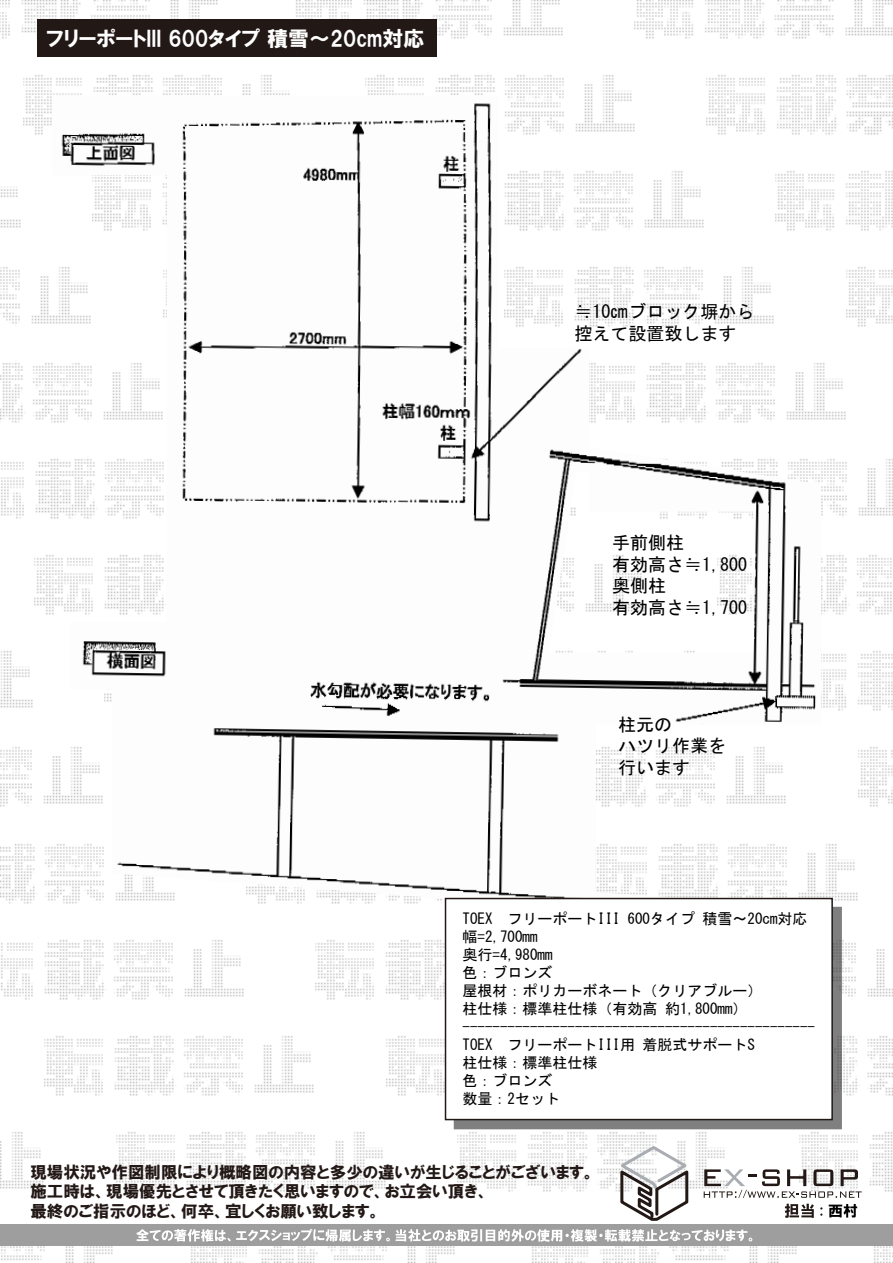
<style>
.page{position:relative;width:893px;height:1263px;background:#fff}
.page>*{position:absolute;margin:0;border:0;box-sizing:border-box;transform-origin:0 0}
.t1{font:21px "HGP Soei Kakugothic UB";color:#fff}
.t2{font:18px/21.6px "MS Gothic";color:#000}
.t3{font:16.5px/19.8px "HGP Soei Kakugothic UB";color:#221815}
.t4{font:15px/18px "MS Gothic";color:#000}
</style>
<div class="page">
<img style="left:0;top:0;width:222px;height:39px">
<img style="left:293px;top:0;width:270px;height:39px">
<img style="left:635px;top:0;width:258px;height:39px">
<img style="left:24px;top:75px;width:266px;height:60px">
<img style="left:365px;top:75px;width:267px;height:20px">
<img style="left:707px;top:75px;width:186px;height:60px">
<img style="left:0;top:186px;width:21px;height:42px">
<img style="left:821px;top:171px;width:72px;height:60px">
<img style="left:0;top:267px;width:52px;height:57px">
<img style="left:846px;top:267px;width:47px;height:60px">
<img style="left:0;top:363px;width:52px;height:60px">
<img style="left:821px;top:363px;width:25px;height:57px">
<img style="left:1px;top:459px;width:51px;height:60px">
<img style="left:821px;top:459px;width:72px;height:57px">
<img style="left:34px;top:555px;width:17px;height:60px">
<img style="left:821px;top:555px;width:71px;height:60px">
<img style="left:0;top:651px;width:33px;height:57px">
<img style="left:821px;top:651px;width:72px;height:60px">
<img style="left:0;top:747px;width:52px;height:60px">
<img style="left:858px;top:747px;width:35px;height:60px">
<img style="left:0;top:844px;width:52px;height:60px">
<img style="left:821px;top:844px;width:37px;height:57px">
<img style="left:1px;top:940px;width:243px;height:60px">
<img style="left:316px;top:937px;width:129px;height:63px">
<img style="left:842px;top:940px;width:51px;height:57px">
<img style="left:45px;top:1036px;width:269px;height:60px">
<img style="left:386px;top:1033px;width:59px;height:63px">
<img style="left:843px;top:1036px;width:50px;height:60px">
<img style="left:0;top:1132px;width:44px;height:57px">
<img style="left:116px;top:1132px;width:270px;height:60px">
<img style="left:800px;top:1129px;width:93px;height:63px">
<img style="left:458px;top:1129px;width:270px;height:63px">
<img style="left:1px;top:1246px;width:112px;height:17px">
<img style="left:191px;top:1246px;width:264px;height:17px">
<img style="left:874px;top:1246px;width:19px;height:17px">
<img style="left:532px;top:1246px;width:265px;height:17px">
<img style="left:52px;top:96px;width:769px;height:825px">
<svg style="left:616px;top:1144px;width:75px;height:77px"></svg>
<svg style="left:704px;top:1169px;width:158px;height:29px"></svg>
<div style="left:454px;top:907px;width:388px;height:222px;background:#7f7f7f"></div>
<div style="left:445px;top:898px;width:388px;height:222px;background:#fff;border:2px solid #221815"></div>
<div style="left:38px;top:20px;width:398px;height:37px;background:#221815"></div>
<div style="left:0;top:1224px;width:893px;height:22px;background:#9e9e9f"></div>
<svg style="left:136px;top:1229px;width:254px;height:12px"></svg>
<svg style="left:396px;top:1229px;width:356px;height:13px"></svg>
<svg style="left:785px;top:1204px;width:29px;height:14px"></svg>
<svg style="left:820px;top:1207px;width:2px;height:9px"></svg>
<svg style="left:829px;top:1204px;width:28px;height:13px"></svg>
<h1 class="t1" style="left:47px;top:28px;width:380px">フリーポートIII 600タイプ 積雪～20cm対応</h1>
<p class="t2" style="left:574px;top:301px;width:181px">≒10㎝ブロック塀から控えて設置致します</p>
<p class="t2" style="left:612px;top:532px;width:136px">手前側柱<br>有効高さ≒1,800奥側柱<br>有効高さ≒1,700</p>
<p class="t2" style="left:618px;top:713px;width:109px">柱元の<br>ハツリ作業を行います</p>
<p class="t4" style="left:463px;top:910px;width:354px">TOEX フリーポートIII 600タイプ 積雪～20cm対応幅=2,700mm<br>奥行=4,980mm<br>色：ブロンズ<br>屋根材：ポリカーボネート（クリアブルー）<br>柱仕様：標準柱仕様（有効高 約1,800mm）-----------------------------------------------<br>TOEX フリーポートIII用 着脱式サポートS<br>柱仕様：標準柱仕様<br>色：ブロンズ<br>数量：2セット</p>
<p class="t3" style="left:30px;top:1162px;width:566px">現場状況や作図制限により概略図の内容と多少の違いが生じることがございます。施工時は、現場優先とさせて頂きたく思いますので、お立会い頂き、<br>最終のご指示のほど、何卒、宜しくお願い致します。</p>
</div>
